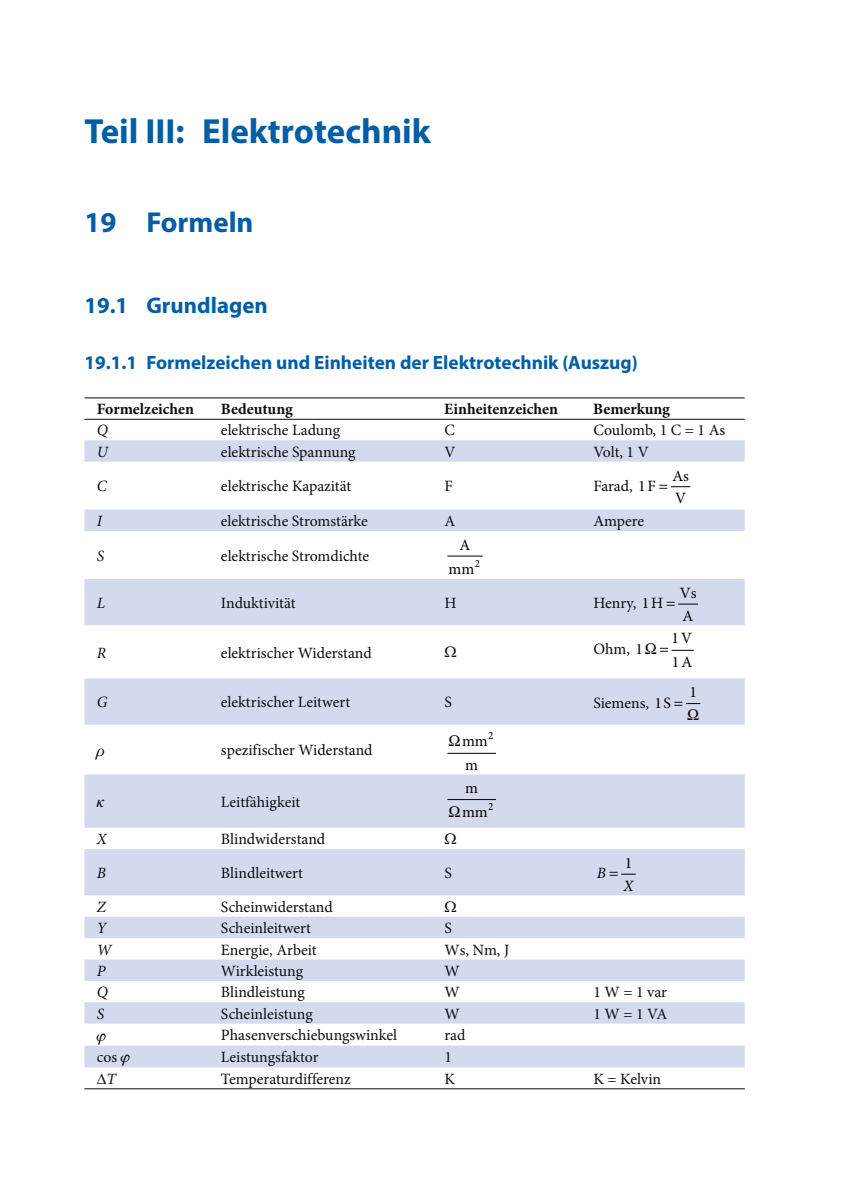
<style>
.page{position:relative;width:844px;height:1191px;background:#fff}
.page>*{position:absolute;margin:0;border:0;box-sizing:border-box;transform-origin:0 0}
.t1{font:700 35px "Myriad Pro";color:#005ea7}
.t2{font:700 28.88px "Myriad Pro";color:#005ea7}
.t3{font:700 22.75px "Myriad Pro";color:#005ea7}
.t4{font:700 19.25px "Myriad Pro";color:#005ea7}
.t5{font:15.75px "Minion Pro";color:#090e0f}
.t6{font:700 15.75px "Minion Pro";color:#090e0f}
.t7{font:15.75px/22.6px "Minion Pro";letter-spacing:-.005em;color:#040000}
.t8{font:italic 15.75px "Minion Pro";color:#090e0f}
.t9{font:italic 15.75px "Minion Pro";color:#040000}
.t10{font:11.03px "Minion Pro";color:#040000}
.s1{color:#040000}
</style>
<div class="page">
<svg style="left:84px;top:440px;width:660px;height:627px"></svg>
<hr style="left:84px;top:1088px;width:660px;height:1px;background:#090e0f">
<hr style="left:84px;top:419px;width:660px;height:1px;background:#090e0f">
<hr style="left:84px;top:397px;width:660px;height:1px;background:#090e0f">
<svg style="left:671px;top:486px;width:18px;height:1px"></svg>
<hr style="left:448px;top:555px;width:34px;height:1px;background:#000">
<svg style="left:678px;top:603px;width:19px;height:1px"></svg>
<svg style="left:672px;top:650px;width:21px;height:1px"></svg>
<hr style="left:448px;top:753px;width:47px;height:1px;background:#000">
<hr style="left:448px;top:799px;width:47px;height:1px;background:#000">
<svg style="left:621px;top:874px;width:14px;height:1px"></svg>
<svg style="left:444px;top:646px;width:12px;height:11px"></svg>
<svg style="left:645px;top:643px;width:11px;height:11px"></svg>
<svg style="left:686px;top:703px;width:13px;height:17px"></svg>
<svg style="left:95px;top:748px;width:9px;height:11px"></svg>
<svg style="left:449px;top:734px;width:11px;height:11px"></svg>
<svg style="left:97px;top:799px;width:7px;height:8px"></svg>
<svg style="left:449px;top:806px;width:11px;height:11px"></svg>
<svg style="left:444px;top:833px;width:12px;height:11px"></svg>
<svg style="left:444px;top:900px;width:12px;height:11px"></svg>
<svg style="left:97px;top:1033px;width:9px;height:11px"></svg>
<svg style="left:121px;top:1054px;width:9px;height:12px"></svg>
<h1 class="t1" style="left:84px;top:118px;width:348px">Teil III: Elektrotechnik</h1>
<h2 class="t2" style="left:84px;top:212px;width:171px">19 Formeln</h2>
<h3 class="t3" style="left:84px;top:297px;width:185px">19.1 Grundlagen</h3>
<p class="t4" style="left:84px;top:355px;width:554px">19.1.1 Formelzeichen und Einheiten der Elektrotechnik (Auszug)</p>
<p class="t6" style="left:97px;top:403px;width:99px">Formel zeichen</p>
<p class="t6" style="left:221px;top:403px;width:73px">Bedeutung</p>
<p class="t6" style="left:444px;top:403px;width:115px">Einheiten zeichen</p>
<p class="t6" style="left:593px;top:403px;width:78px">Bemerkung</p>
<p class="t8" style="left:97px;top:420px;width:13px">Q</p>
<p class="t5" style="left:221px;top:424px;width:120px">elektrische Ladung</p>
<p class="t5" style="left:444px;top:424px;width:12px">C</p>
<p class="t5" style="left:593px;top:424px;width:133px">Coulomb, 1 C = 1 As</p>
<p class="t8" style="left:97px;top:442px;width:13px">U</p>
<p class="t5" style="left:221px;top:445px;width:136px">elektrische Spannung</p>
<p class="t5" style="left:444px;top:445px;width:13px">V</p>
<p class="t5" style="left:593px;top:445px;width:57px">Volt, 1 V</p>
<p class="t8" style="left:97px;top:477px;width:12px">C</p>
<p class="t5" style="left:221px;top:480px;width:132px">elektrische Kapazität</p>
<p class="t5" style="left:444px;top:480px;width:10px">F</p>
<p class="t5" style="left:593px;top:479px;width:64px">Farad, <span class="s1">1F</span></p>
<p class="t7" style="left:672px;top:466px;width:18px">As<br>V</p>
<p class="t8" style="left:97px;top:511px;width:7px">I</p>
<p class="t5" style="left:221px;top:515px;width:148px">elektrische Stromstärke</p>
<p class="t5" style="left:444px;top:515px;width:12px">A</p>
<p class="t5" style="left:593px;top:515px;width:52px">Ampere</p>
<p class="t8" style="left:97px;top:546px;width:9px">S</p>
<p class="t5" style="left:221px;top:549px;width:150px">elektrische Stromdichte</p>
<p class="t10" style="left:474px;top:559px;width:7px">2</p>
<p class="t7" style="left:448px;top:534px;width:27px;line-height:23.8px;text-align:center">A mm</p>
<p class="t8" style="left:97px;top:593px;width:10px">L</p>
<p class="t5" style="left:221px;top:596px;width:76px">Induktivität</p>
<p class="t5" style="left:444px;top:596px;width:14px">H</p>
<p class="t5" style="left:593px;top:597px;width:71px">Henry, <span class="s1">1H</span></p>
<p class="t7" style="left:679px;top:583px;width:18px">Vs<br>A</p>
<p class="t8" style="left:97px;top:643px;width:11px">R</p>
<p class="t5" style="left:221px;top:646px;width:152px">elektrischer Widerstand</p>
<p class="t5" style="left:593px;top:643px;width:51px">Ohm, <span class="s1">1</span></p>
<p class="t7" style="left:671px;top:627px;width:22px;line-height:24px">1V<br>1A</p>
<p class="t8" style="left:97px;top:692px;width:12px">G</p>
<p class="t5" style="left:221px;top:696px;width:131px">elektrischer Leitwert</p>
<p class="t5" style="left:444px;top:696px;width:9px">S</p>
<p class="t5" style="left:593px;top:696px;width:79px">Siemens, <span class="s1">1S</span></p>
<p class="t7" style="left:689px;top:682px;width:9px">1</p>
<p class="t5" style="left:221px;top:744px;width:153px">spezifischer Widerstand</p>
<p class="t10" style="left:488px;top:731px;width:7px">2</p>
<p class="t7" style="left:462px;top:730px;width:27px;line-height:24px">mm m</p>
<p class="t7" style="left:462px;top:778px;width:27px;line-height:23.8px">m mm</p>
<p class="t5" style="left:221px;top:795px;width:81px">Leitfähigkeit</p>
<p class="t10" style="left:488px;top:802px;width:7px">2</p>
<p class="t8" style="left:97px;top:829px;width:12px">X</p>
<p class="t5" style="left:221px;top:833px;width:106px">Blindwiderstand</p>
<p class="t8" style="left:97px;top:863px;width:11px">B</p>
<p class="t5" style="left:221px;top:866px;width:84px">Blindleitwert</p>
<p class="t5" style="left:444px;top:866px;width:9px">S</p>
<p class="t9" style="left:596px;top:863px;width:11px">B</p>
<p class="t7" style="left:624px;top:853px;width:9px">1</p>
<p class="t9" style="left:623px;top:876px;width:12px">X</p>
<p class="t8" style="left:97px;top:897px;width:11px">Z</p>
<p class="t5" style="left:221px;top:900px;width:113px">Scheinwiderstand</p>
<p class="t8" style="left:97px;top:918px;width:11px">Y</p>
<p class="t5" style="left:221px;top:922px;width:91px">Scheinleitwert</p>
<p class="t5" style="left:444px;top:922px;width:9px">S</p>
<p class="t8" style="left:97px;top:940px;width:16px">W</p>
<p class="t5" style="left:221px;top:943px;width:97px">Energie, Arbeit</p>
<p class="t5" style="left:444px;top:943px;width:66px">Ws, Nm, J</p>
<p class="t8" style="left:97px;top:961px;width:10px">P</p>
<p class="t5" style="left:221px;top:964px;width:84px">Wirkleistung</p>
<p class="t5" style="left:444px;top:964px;width:17px">W</p>
<p class="t8" style="left:97px;top:982px;width:13px">Q</p>
<p class="t5" style="left:221px;top:986px;width:85px">Blindleistung</p>
<p class="t5" style="left:444px;top:986px;width:17px">W</p>
<p class="t5" style="left:593px;top:986px;width:75px">1 W = 1 var</p>
<p class="t8" style="left:97px;top:1004px;width:9px">S</p>
<p class="t5" style="left:221px;top:1007px;width:93px">Scheinleistung</p>
<p class="t5" style="left:444px;top:1007px;width:17px">W</p>
<p class="t5" style="left:593px;top:1007px;width:75px">1 W = 1 VA</p>
<p class="t5" style="left:221px;top:1029px;width:178px">Phasenverschiebungswinkel</p>
<p class="t5" style="left:444px;top:1029px;width:23px">rad</p>
<p class="t5" style="left:97px;top:1051px;width:22px">cos</p>
<p class="t5" style="left:221px;top:1051px;width:99px">Leistungsfaktor</p>
<p class="t5" style="left:444px;top:1051px;width:9px">1</p>
<p class="t8" style="left:106px;top:1069px;width:11px">T</p>
<p class="t5" style="left:221px;top:1072px;width:131px">Temperaturdifferenz</p>
<p class="t5" style="left:444px;top:1072px;width:12px">K</p>
<p class="t5" style="left:593px;top:1072px;width:69px">K = Kelvin</p>
</div>
